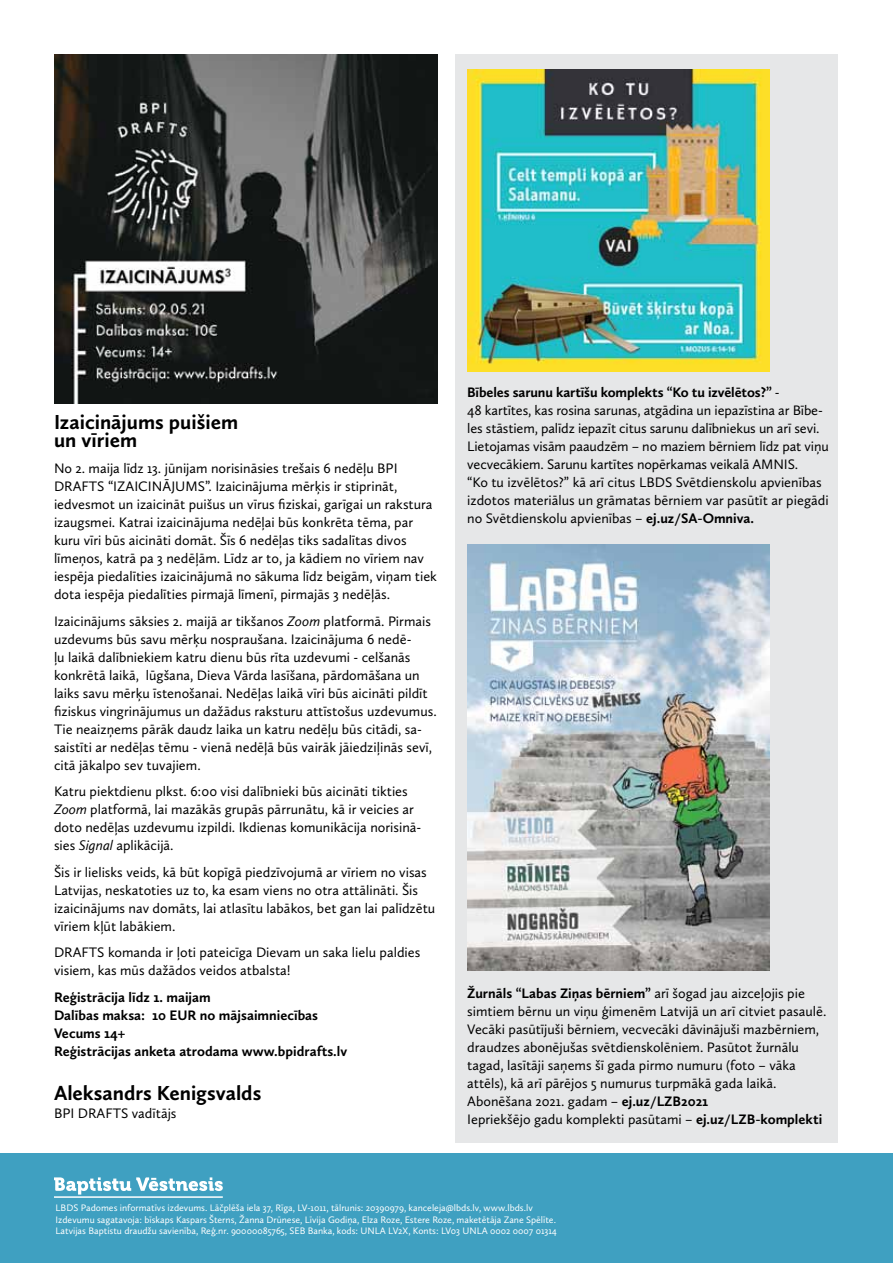
<style>
.page{position:relative;width:893px;height:1263px;background:#fff}
.page>*{position:absolute;margin:0;border:0;box-sizing:border-box;transform-origin:0 0}
.t1{font:700 21px/18px "Calluna Sans";color:#000}
.t2{font:14.25px/18px "Calluna Sans";color:#000}
.t3{font:700 14.25px/18px "Calluna Sans";color:#000}
.t4{font:9.75px/11.7px "Calluna Sans";color:#fff}
.s1{font-style:italic}
.s2{font-weight:700}
</style>
<div class="page">
<div style="left:456px;top:55px;width:382px;height:1088px;background:#e6e7e8"></div>
<div style="left:0;top:1153px;width:893px;height:110px;background:#3fa0c1"></div>
<svg style="left:54px;top:1177px;width:169px;height:17px"></svg>
<hr style="left:54px;top:1196px;width:169px;height:2px;background:#fff">
<img style="left:468px;top:70px;width:301px;height:301px">
<img style="left:54px;top:54px;width:383px;height:350px">
<img style="left:467px;top:544px;width:302px;height:427px">
<h1 class="t1" style="left:54px;top:412px;width:186px">Izaicinājums puišiem un vīriem</h1>
<p class="t2" style="left:54px;top:459px;width:384px">No 2. maija līdz 13. jūnijam norisināsies trešais 6 nedēļu BPI DRAFTS “IZAICINĀJUMS”. Izaicinājuma mērķis ir stiprināt, iedvesmot un izaicināt puišus un vīrus fiziskai, garīgai un rakstura izaugsmei. Katrai izaicinājuma nedēļai būs konkrēta tēma, par kuru vīri būs aicināti domāt. Šīs 6 nedēļas tiks sadalītas divos līmeņos, katrā pa 3 nedēļām. Līdz ar to, ja kādiem no vīriem nav iespēja piedalīties izaicinājumā no sākuma līdz beigām, viņam tiek dota iespēja piedalīties pirmajā līmenī, pirmajās 3 nedēļās.</p>
<p class="t2" style="left:54px;top:612px;width:384px">Izaicinājums sāksies 2. maijā ar tikšanos <span class="s1">Zoom</span> platformā. Pirmais uzdevums būs savu mērķu nospraušana. Izaicinājuma 6 nedē-<br>ļu laikā dalībniekiem katru dienu būs rīta uzdevumi - celšanās konkrētā laikā, lūgšana, Dieva Vārda lasīšana, pārdomāšana un laiks savu mērķu īstenošanai. Nedēļas laikā vīri būs aicināti pildīt fiziskus vingrinājumus un dažādus raksturu attīstošus uzdevumus.<br>Tie neaizņems pārāk daudz laika un katru nedēļu būs citādi, sa&shy;saistīti ar nedēļas tēmu - vienā nedēļā būs vairāk jāiedziļinās sevī, citā jākalpo sev tuvajiem.</p>
<p class="t2" style="left:54px;top:782px;width:369px">Katru piektdienu plkst. 6:00 visi dalībnieki būs aicināti tikties <span class="s1">Zoom</span> platformā, lai mazākās grupās pārrunātu, kā ir veicies ar doto nedēļas uzdevumu izpildi. Ikdienas komunikācija norisinā&shy;sies <span class="s1">Signal</span> aplikācijā.</p>
<p class="t2" style="left:54px;top:863px;width:383px">Šis ir lielisks veids, kā būt kopīgā piedzīvojumā ar vīriem no visas Latvijas, neskatoties uz to, ka esam viens no otra attālināti. Šis izaicinājums nav domāts, lai atlasītu labākos, bet gan lai palīdzētu vīriem kļūt labākiem.</p>
<p class="t2" style="left:54px;top:943px;width:368px">DRAFTS komanda ir ļoti pateicīga Dievam un saka lielu paldies visiem, kas mūs dažādos veidos atbalsta!</p>
<p class="t3" style="left:54px;top:988px;width:295px">Reģistrācija līdz 1. maijam<br>Dalības maksa: 10 EUR no mājsaimniecības<br>Vecums 14+<br>Reģistrācijas anketa atrodama www.bpidrafts.lv</p>
<h1 class="t1" style="left:54px;top:1084px;width:209px">Aleksandrs Kenigsvalds</h1>
<p class="t2" style="left:54px;top:1104px;width:124px">BPI DRAFTS vadītājs</p>
<p class="t2" style="left:467px;top:383px;width:363px"><span class="s2">Bībeles sarunu kartīšu komplekts “Ko tu izvēlētos?”</span> -<br>48 kartītes, kas rosina sarunas, atgādina un iepazīstina ar Bībe&shy;les stāstiem, palīdz iepazīt citus sarunu dalībniekus un arī sevi.<br>Lietojamas visām paaudzēm – no maziem bērniem līdz pat viņu vecvecākiem. Sarunu kartītes nopērkamas veikalā AMNIS.<br>“Ko tu izvēlētos?” kā arī citus LBDS Svētdienskolu apvienības izdotos materiālus un grāmatas bērniem var pasūtīt ar piegādi no Svētdienskolu apvienības – <span class="s2">ej.uz/SA-Omniva.</span></p>
<p class="t2" style="left:467px;top:984px;width:361px"><span class="s2">Žurnāls “Labas Ziņas bērniem”</span> arī šogad jau aizceļojis pie simtiem bērnu un viņu ģimenēm Latvijā un arī citviet pasaulē.<br>Vecāki pasūtījuši bērniem, vecvecāki dāvinājuši mazbērniem, draudzes abonējušas svētdienskolēniem. Pasūtot žurnālu tagad, lasītāji saņems šī gada pirmo numuru (foto – vāka attēls), kā arī pārējos 5 numurus turpmākā gada laikā.<br>Abonēšana 2021. gadam – <span class="s2">ej.uz/LZB2021<br></span>Iepriekšējo gadu komplekti pasūtami – <span class="s2">ej.uz/LZB-komplekti</span></p>
<p class="t4" style="left:56px;top:1202px;width:503px">LBDS Padomes informatīvs izdevums. Lāčplēša iela 37, Rīga, LV-1011, tālrunis: 20390979, kanceleja@lbds.lv, www.lbds.lv<br>Izdevumu sagatavoja: bīskaps Kaspars Šterns, Žanna Drūnese, Līvija Godiņa, Elza Roze, Estere Roze, maketētāja Zane Spēlīte.<br>Latvijas Baptistu draudžu savienība, Reģ.nr. 90000085765, SEB Banka, kods: UNLA LV2X, Konts: LV03 UNLA 0002 0007 01314</p>
</div>
